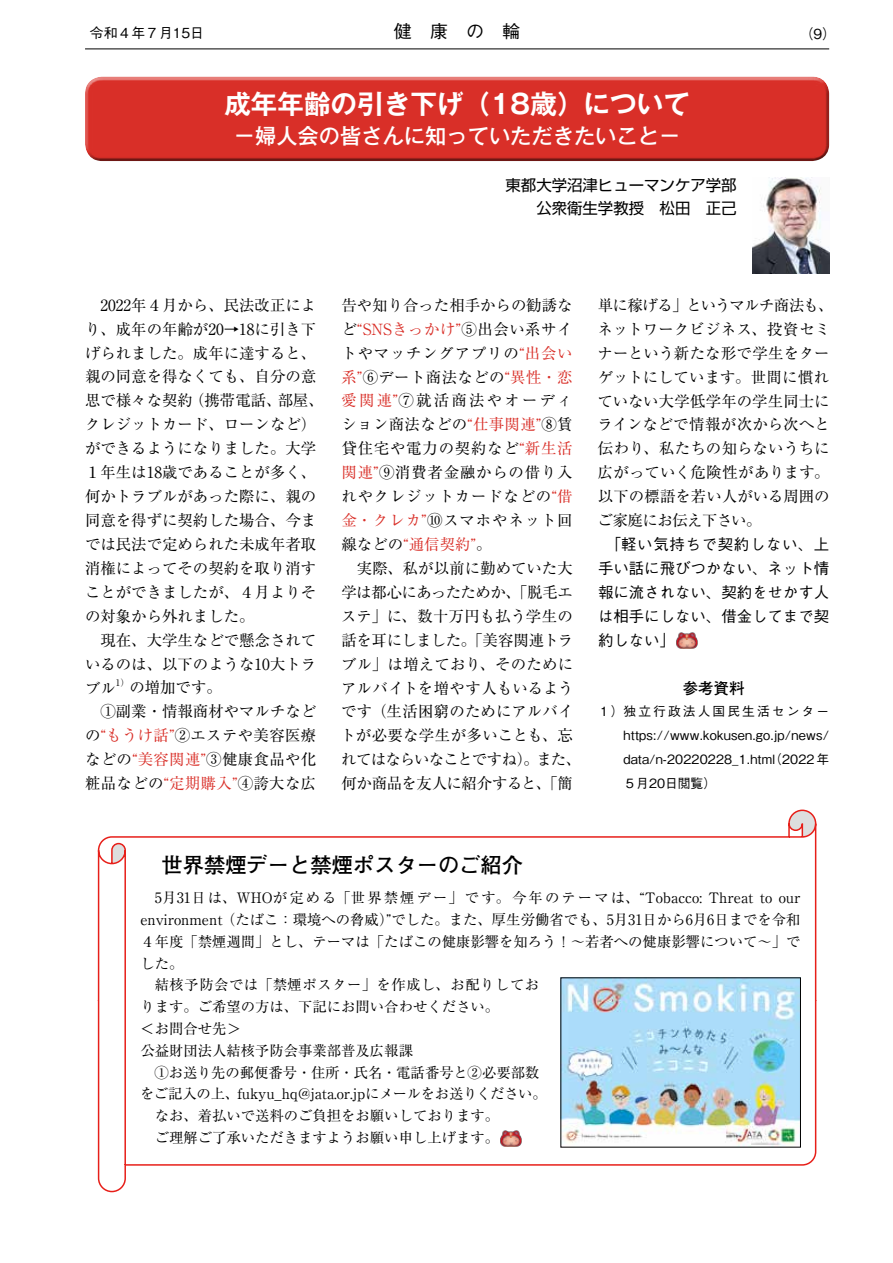
<style>
.page{position:relative;width:893px;height:1263px;background:#fff}
.page>*{position:absolute;margin:0;border:0;box-sizing:border-box;transform-origin:0 0}
.t1{font:700 26.55px "Gothic MB101 Pr 6 N De";color:#fff}
.t2{font:500 21.3px "Gothic MB101 Pr 6 N";color:#fff}
.t3{font:700 21.3px "Futo Go B101 Pr 6 N";color:#000}
.t4{font:500 18px "Gothic BBB Pr 6 N";color:#000}
.t5{font:15.45px/23.9px "Ryumin Pr 6 N";color:#000}
.t6{font:15.45px/23.9px "Ryumin Pr 6 N";letter-spacing:.02em;color:#000}
.t7{font:15.45px/23.9px "Ryumin Pr 6 N";letter-spacing:.025em;color:#000}
.t8{font:500 15.45px "Gothic BBB Pr 6 N";color:#000}
.t9{font:15.45px/23.1px "Shin Go Pr 6 N";color:#000;text-align:right}
.t10{font:15.45px "Ryumin Pr 6 N";letter-spacing:-.04em;color:#000}
.t11{font:500 15.45px "Gothic BBB Pr 6 N";letter-spacing:.045em;color:#000}
.t12{font:700 15.45px "Futo Go B101 Pr 6 N";color:#000}
.t13{font:14.4px/21.8px "Ryumin Pr 6 N";color:#000}
.t14{font:500 13.8px "Gothic BBB Pr 6 N";color:#000}
.t15{font:500 12.75px/23.9px "Gothic BBB Pr 6 N";letter-spacing:.01em;color:#000;text-align:justify}
.t16{font:9px "Ryumin Pr 6 N";color:#000}
.s1{color:#d92f28}
</style>
<div class="page">
<hr style="left:85px;top:49px;width:744px;height:1px;background:#000">
<img style="left:676px;top:632px;width:21px;height:16px">
<div style="left:82px;top:76px;width:748px;height:79px;background:#e77e79"></div>
<div style="left:82px;top:79px;width:748px;height:84px;background:#000;opacity:.75"></div>
<img style="left:753px;top:178px;width:76px;height:95px">
<svg style="left:98px;top:809px;width:718px;height:192px"></svg>
<svg style="left:98px;top:1001px;width:718px;height:191px"></svg>
<img style="left:499px;top:1130px;width:22px;height:16px">
<img style="left:563px;top:979px;width:236px;height:166px">
<p class="t14" style="left:90px;top:21px;width:116px">令和４年７月15日</p>
<p class="t4" style="left:394px;top:17px;width:128px">健　康　の　輪</p>
<p class="t14" style="left:800px;top:22px;width:38px">（9）</p>
<p class="t1" style="left:224px;top:82px;width:467px">成年年齢の引き下げ（18歳）について</p>
<p class="t2" style="left:234px;top:118px;width:448px">－婦人会の皆さんに知っていただきたいこと－</p>
<p class="t9" style="left:505px;top:173px;width:233px">東都大学沼津ヒューマンケア学部公衆衛生学教授　松田　正己</p>
<p class="t5" style="left:85px;top:292px;width:240px">　2022年４月から、民法改正により、成年の年齢が20→18に引き下げられました。成年に達すると、親の同意を得なくても、自分の意思で様々な契約（携帯電話、部屋、クレジットカード、ローンなど）ができるようになりました。大学<br>１年生は18歳であることが多く、何かトラブルがあった際に、親の同意を得ずに契約した場合、今までは民法で定められた未成年者取消権によってその契約を取り消すことができましたが、４月よりその対象から外れました。<br>　現在、大学生などで懸念されているのは、以下のような10大トラブル</p>
<p class="t16" style="left:116px;top:675px;width:15px">1）</p>
<p class="t7" style="left:85px;top:675px;width:233px;text-indent:44px">の増加です。<br>　①副業・情報商材やマルチなどの<span class="s1">“もうけ話”</span>②エステや美容医療などの<span class="s1">“美容関連”</span>③健康食品や化粧品などの<span class="s1">“定期購入”</span>④誇大な広</p>
<p class="t6" style="left:340px;top:292px;width:242px">告や知り合った相手からの勧誘など<span class="s1">“SNSきっかけ”</span>⑤出会い系サイトやマッチングアプリの<span class="s1">“出会い系”</span>⑥デート商法などの<span class="s1">“異性・恋愛関連”</span>⑦就活商法やオーディション商法などの<span class="s1">“仕事関連”</span>⑧賃貸住宅や電力の契約など<span class="s1">“新生活関連”</span>⑨消費者金融からの借り入れやクレジットカードなどの<span class="s1">“借金・クレカ”</span>⑩スマホやネット回線などの<span class="s1">“通信契約”</span>。<br>　実際、私が以前に勤めていた大学は都心にあったためか、「脱毛エステ」に、数十万円も払う学生の話を耳にしました。「美容関連トラブル」は増えており、そのためにアルバイトを増やす人もいるようです（生活困窮のためにアルバイトが必要な学生が多いことも、忘れてはならいなことですね）。また、何か商品を友人に紹介すると、「簡</p>
<p class="t10" style="left:598px;top:293px;width:237px">単に稼げる」というマルチ商法も、</p>
<p class="t5" style="left:598px;top:316px;width:234px">ネットワークビジネス、投資セミ</p>
<p class="t5" style="left:598px;top:340px;width:233px">ナーという新たな形で学生をター</p>
<p class="t5" style="left:598px;top:364px;width:233px">ゲットにしています。世間に慣れ</p>
<p class="t5" style="left:598px;top:388px;width:233px">ていない大学低学年の学生同士に</p>
<p class="t5" style="left:597px;top:412px;width:234px">ラインなどで情報が次から次へと</p>
<p class="t5" style="left:598px;top:436px;width:233px">伝わり、私たちの知らないうちに</p>
<p class="t5" style="left:598px;top:460px;width:233px">広がっていく危険性があります。</p>
<p class="t5" style="left:598px;top:484px;width:233px">以下の標語を若い人がいる周囲の</p>
<p class="t10" style="left:597px;top:508px;width:166px">ご家庭にお伝え下さい。</p>
<p class="t11" style="left:606px;top:532px;width:225px">「軽い気持ちで契約しない、上</p>
<p class="t8" style="left:598px;top:556px;width:233px">手い話に飛びつかない、ネット情</p>
<p class="t8" style="left:598px;top:580px;width:233px">報に流されない、契約をせかす人</p>
<p class="t8" style="left:598px;top:604px;width:233px">は相手にしない、借金してまで契</p>
<p class="t8" style="left:598px;top:627px;width:79px">約しない」</p>
<p class="t12" style="left:683px;top:675px;width:63px">参考資料</p>
<p class="t15" style="left:623px;top:699px;width:207px;text-indent:-26px">１）独立行政法人国民生活センターhttps://www.kokusen.go.jp/news/ data/n-20220228_1.html（2022年５月20日閲覧）</p>
<p class="t3" style="left:140px;top:848px;width:384px">　世界禁煙デーと禁煙ポスターのご紹介</p>
<p class="t13" style="left:140px;top:886px;width:662px">　5月31日は、WHOが定める「世界禁煙デー」です。今年のテーマは、“Tobacco: Threat to our environment （たばこ：環境への脅威）”でした。また、厚生労働省でも、5月31日から6月6日までを令和４年度「禁煙週間」とし、テーマは「たばこの健康影響を知ろう！～若者への健康影響について～」でした。<br>　結核予防会では「禁煙ポスター」を作成し、お配りしてお<br>ります。ご希望の方は、下記にお問い合わせください。<br>＜お問合せ先＞<br>公益財団法人結核予防会事業部普及広報課<br>　①お送り先の郵便番号・住所・氏名・電話番号と②必要部数<br>をご記入の上、fukyu_hq@jata.or.jpにメールをお送りください。<br>　なお、着払いで送料のご負担をお願いしております。<br>　ご理解ご了承いただきますようお願い申し上げます。</p>
</div>
